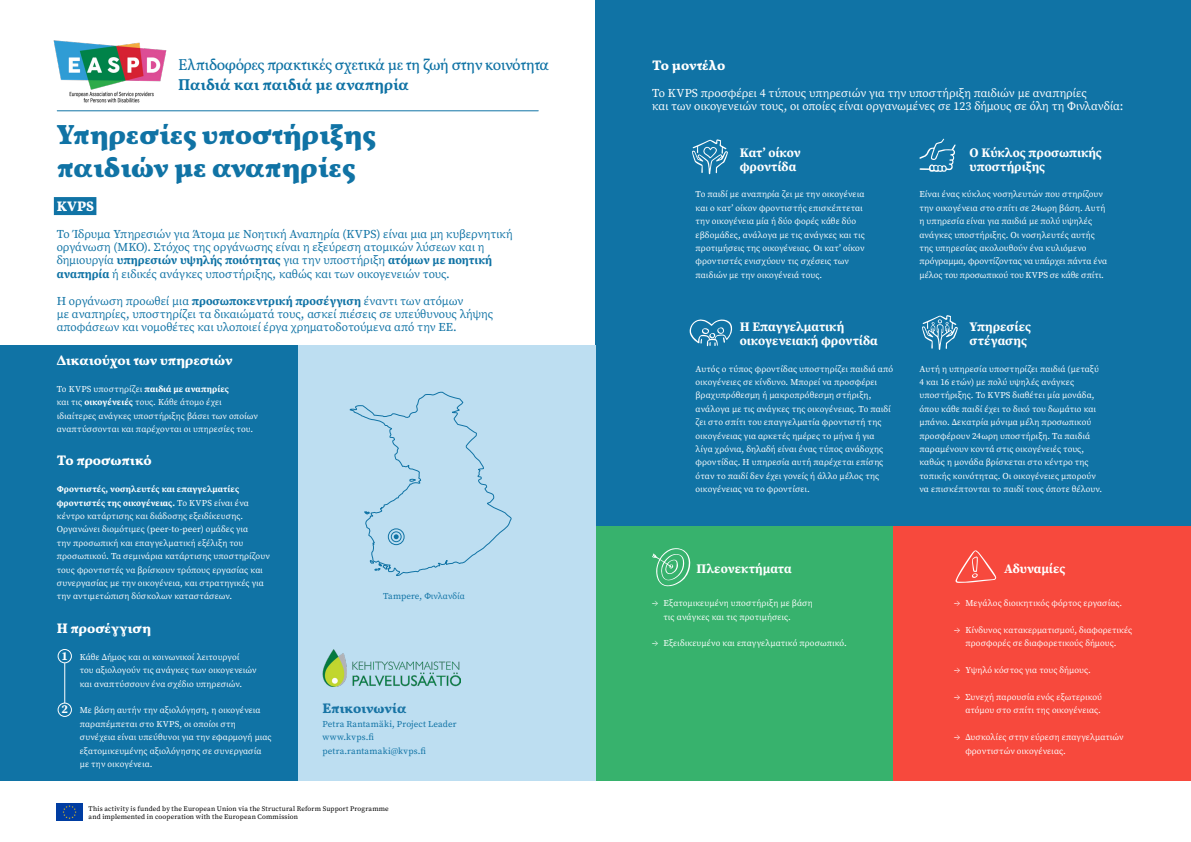
<style>
.page{position:relative;width:1191px;height:842px;background:#fff}
.page>*{position:absolute;margin:0;border:0;box-sizing:border-box;transform-origin:0 0}
.t1{font:900 28px/33.5px "Vollkorn";color:#1073a5}
.t2{font:16px "Vollkorn";letter-spacing:-.03em;color:#1073a5}
.t3{font:700 16px "Vollkorn";letter-spacing:-.005em;color:#1073a5}
.t4{font:800 14px "Vollkorn";letter-spacing:-.005em;color:#fff}
.t5{font:800 14px "Vollkorn";letter-spacing:-.005em;color:#1874a5}
.t6{font:700 13px/13.4px "Source Serif Pro";letter-spacing:-.005em;color:#fff}
.t7{font:12px/13.4px "Source Serif Pro";letter-spacing:-.005em;color:#1073a5}
.t8{font:12px/13.4px "Source Serif Pro";color:#fff}
.t9{font:700 12px "Source Serif Pro";color:#fff}
.t10{font:9px/13.4px "Source Serif Pro";letter-spacing:.01em;color:#fff}
.t11{font:9px/13.4px "Source Serif Pro";letter-spacing:.015em;color:#1073a5}
.t12{font:7px/8.4px "Source Serif Pro";letter-spacing:.02em;color:#000}
.s1{font-weight:700}
</style>
<div class="page">
<div style="left:595px;top:526px;width:298px;height:254px;background:#37b26d"></div>
<div style="left:893px;top:526px;width:298px;height:254px;background:#f7493d"></div>
<div style="left:595px;top:0;width:596px;height:526px;background:#1073a5"></div>
<div style="left:54px;top:197px;width:42px;height:18px;background:#1073a5"></div>
<img style="left:57px;top:803px;width:25px;height:17px">
<div style="left:298px;top:345px;width:297px;height:435px;background:#bddef1"></div>
<hr style="left:57px;top:110px;width:481px;height:1px;background:#1073a5">
<svg style="left:692px;top:139px;width:36px;height:35px"></svg>
<svg style="left:689px;top:319px;width:43px;height:27px"></svg>
<svg style="left:919px;top:139px;width:36px;height:33px"></svg>
<svg style="left:922px;top:315px;width:36px;height:35px"></svg>
<svg style="left:652px;top:548px;width:38px;height:38px"></svg>
<svg style="left:955px;top:550px;width:41px;height:33px"></svg>
<div style="left:0;top:345px;width:298px;height:435px;background:#1073a5"></div>
<div style="left:58px;top:649px;width:14px;height:14px;border:1px solid #fff;border-radius:50%"></div>
<div style="left:58px;top:703px;width:14px;height:14px;border:1px solid #fff;border-radius:50%"></div>
<hr style="left:64px;top:663px;width:1px;height:40px;background:#fff">
<svg style="left:349px;top:391px;width:163px;height:185px"></svg>
<div style="left:391px;top:531px;width:10px;height:11px;border:1px solid #1073a5;border-radius:50%"></div>
<div style="left:388px;top:528px;width:16px;height:17px;border:1px solid #1073a5;border-radius:50%"></div>
<img style="left:322px;top:649px;width:138px;height:37px">
<img style="left:53px;top:40px;width:140px;height:72px">
<h2 class="t2" style="left:178px;top:53px;width:372px">Ελπιδοφόρες πρακτικές σχετικά με τη ζωή στην κοινότητα</h2>
<h2 class="t3" style="left:178px;top:73px;width:232px">Παιδιά και παιδιά με αναπηρία</h2>
<h1 class="t1" style="left:57px;top:116px;width:320px">Υπηρεσίες υποστήριξης παιδιών με αναπηρίες</h1>
<h3 class="t4" style="left:57px;top:196px;width:39px">KVPS</h3>
<p class="t7" style="left:57px;top:227px;width:457px">Το Ίδρυμα Υπηρεσιών για Άτομα με Nοητική Αναπηρία (KVPS) είναι μια μη κυβερνητική οργάνωση (ΜΚΟ). Στόχος της οργάνωσης είναι η εξεύρεση ατομικών λύσεων και η δημιουργία <span class="s1">υπηρεσιών υψηλής ποιότητας</span> για την υποστήριξη <span class="s1">ατόμων με nοητική αναπηρία</span> ή ειδικές ανάγκες υποστήριξης, καθώς και των οικογενειών τους.</p>
<h3 class="t7" style="left:57px;top:294px;width:438px">Η οργάνωση προωθεί μια <span class="s1">προσωποκεντρική προσέγγιση</span> έναντι των ατόμων<br>με αναπηρίες, υποστηρίζει τα δικαιώματά τους, ασκεί πιέσεις σε υπεύθυνους λήψης αποφάσεων και νομοθέτες και υλοποιεί έργα χρηματοδοτούμενα από την ΕΕ.</h3>
<h3 class="t4" style="left:57px;top:350px;width:177px">Δικαιούχοι των υπηρεσιών</h3>
<p class="t10" style="left:57px;top:382px;width:202px">Το KVPS υποστηρίζει <span class="s1">παιδιά με αναπηρίες<br></span>και τις <span class="s1">οικογένειές</span> τους. Κάθε άτομο έχει ιδιαίτερες ανάγκες υποστήριξης βάσει των οποίων αναπτύσσονται και παρέχονται οι υπηρεσίες του.</p>
<h3 class="t4" style="left:57px;top:450px;width:97px">Το προσωπικό</h3>
<p class="t10" style="left:57px;top:482px;width:214px"><span class="s1">Φροντιστές, νοσηλευτές και επαγγελματίες φροντιστές της οικογένειας.</span> Το KVPS είναι ένα κέντρο κατάρτισης και διάδοσης εξειδίκευσης.<br>Οργανώνει διομότιμες (peer-to-peer) ομάδες για<br>την προσωπική και επαγγελματική εξέλιξη του προσωπικού. Τα σεμινάρια κατάρτισης υποστηρίζουν τους φροντιστές να βρίσκουν τρόπους εργασίας και συνεργασίας με την οικογένεια, και στρατηγικές για την αντιμετώπιση δύσκολων καταστάσεων.</p>
<h3 class="t4" style="left:57px;top:618px;width:96px">Η προσέγγιση</h3>
<p class="t10" style="left:80px;top:650px;width:178px">Κάθε Δήμος και οι κοινωνικοί λειτουργοί<br>του αξιολογούν τις ανάγκες των οικογενειών και αναπτύσσουν ένα σχέδιο υπηρεσιών.</p>
<p class="t10" style="left:80px;top:704px;width:193px">Με βάση αυτήν την αξιολόγηση, η οικογένεια παραπέμπεται στο KVPS, οι οποίοι στη συνέχεια είναι υπεύθυνοι για την εφαρμογή μιας εξατομικευμένης αξιολόγησης σε συνεργασία με την οικογένεια.</p>
<h3 class="t9" style="left:61px;top:647px;width:8px">1</h3>
<h3 class="t9" style="left:61px;top:701px;width:8px">2</h3>
<p class="t11" style="left:383px;top:590px;width:83px">Tampere, Φινλανδία</p>
<h3 class="t5" style="left:322px;top:698px;width:85px">Επικοινωνία</h3>
<p class="t11" style="left:322px;top:717px;width:136px">Petra Rantamäki, Project Leader www.kvps.fi petra.rantamaki@kvps.fi</p>
<p class="t12" style="left:89px;top:804px;width:302px">This activity is funded by the European Union via the Structural Reform Support Programme and implemented in cooperation with the European Commission</p>
<h3 class="t4" style="left:652px;top:55px;width:75px">Το μοντέλο</h3>
<h3 class="t8" style="left:652px;top:86px;width:473px">Το KVPS προσφέρει 4 τύπους υπηρεσιών για την υποστήριξη παιδιών με αναπηρίες<br>και των οικογενειών τους, οι οποίες είναι οργανωμένες σε 123 δήμους σε όλη τη Φινλανδία:</h3>
<h3 class="t6" style="left:740px;top:146px;width:63px">Κατ’ οίκον φροντίδα</h3>
<p class="t10" style="left:695px;top:188px;width:171px">Το παιδί με αναπηρία ζει με την οικογένεια και ο κατ’ οίκον φροντιστής επισκέπτεται την οικογένεια μία ή δύο φορές κάθε δύο εβδομάδες, ανάλογα με τις ανάγκες και τις προτιμήσεις της οικογένειας. Οι κατ’ οίκον φροντιστές ενισχύουν τις σχέσεις των παιδιών με την οικογένειά τους.</p>
<h3 class="t6" style="left:740px;top:320px;width:140px">Η Επαγγελματική οικογενειακή φροντίδα</h3>
<p class="t10" style="left:695px;top:362px;width:199px">Αυτός ο τύπος φροντίδας υποστηρίζει παιδιά από οικογένειες σε κίνδυνο. Μπορεί να προσφέρει βραχυπρόθεσμη ή μακροπρόθεσμη στήριξη, ανάλογα με τις ανάγκες της οικογένειας. Το παιδί ζει στο σπίτι του επαγγελματία φροντιστή της οικογένειας για αρκετές ημέρες το μήνα ή για λίγα χρόνια, δηλαδή είναι ένας τύπος ανάδοχης φροντίδας. Η υπηρεσία αυτή παρέχεται επίσης όταν το παιδί δεν έχει γονείς ή άλλο μέλος της οικογένειας να το φροντίσει.</p>
<h3 class="t6" style="left:969px;top:146px;width:134px">Ο Κύκλος προσωπικής υποστήριξης</h3>
<p class="t10" style="left:919px;top:188px;width:189px">Είναι ένας κύκλος νοσηλευτών που στηρίζουν την οικογένεια στο σπίτι σε 24ωρη βάση. Αυτή η υπηρεσία είναι για παιδιά με πολύ υψηλές ανάγκες υποστήριξης. Οι νοσηλευτές αυτής της υπηρεσίας ακολουθούν ένα κυλιόμενο πρόγραμμα, φροντίζοντας να υπάρχει πάντα ένα μέλος του προσωπικού του KVPS σε κάθε σπίτι.</p>
<h3 class="t6" style="left:969px;top:320px;width:63px">Υπηρεσίες στέγασης</h3>
<p class="t10" style="left:919px;top:362px;width:184px">Αυτή η υπηρεσία υποστηρίζει παιδιά (μεταξύ 4 και 16 ετών) με πολύ υψηλές ανάγκες υποστήριξης. Το KVPS διαθέτει μία μονάδα, όπου κάθε παιδί έχει το δικό του δωμάτιο και μπάνιο. Δεκατρία μόνιμα μέλη προσωπικού προσφέρουν 24ωρη υποστήριξη. Τα παιδιά παραμένουν κοντά στις οικογένειές τους, καθώς η μονάδα βρίσκεται στο κέντρο της τοπικής κοινότητας. Οι οικογένειες μπορούν να επισκέπτονται το παιδί τους όποτε θέλουν.</p>
<h3 class="t6" style="left:696px;top:561px;width:97px">Πλεονεκτήματα</h3>
<p class="t10" style="left:663px;top:596px;width:151px;text-indent:-11px">→ Εξατομικευμένη υποστήριξη με βάση τις ανάγκες και τις προτιμήσεις.</p>
<p class="t10" style="left:652px;top:637px;width:196px">→ Eξειδικευμένο και επαγγελματικό προσωπικό.</p>
<h3 class="t6" style="left:1004px;top:561px;width:63px">Αδυναμίες</h3>
<p class="t10" style="left:954px;top:596px;width:170px">→ Μεγάλος διοικητικός φόρτος εργασίας.</p>
<p class="t10" style="left:954px;top:623px;width:180px;text-align:center">→ Kίνδυνος κατακερματισμού, διαφορετικές προσφορές σε διαφορετικούς δήμους.</p>
<p class="t10" style="left:954px;top:663px;width:138px">→ Υψηλό κόστος για τους δήμους.</p>
<p class="t10" style="left:954px;top:690px;width:149px;text-align:right">→ Συνεχή παρουσία ενός εξωτερικού ατόμου στο σπίτι της οικογένειας.</p>
<p class="t10" style="left:965px;top:730px;width:160px;text-indent:-11px">→ Δυσκολίες στην εύρεση επαγγελματιών φροντιστών οικογένειας.</p>
</div>
